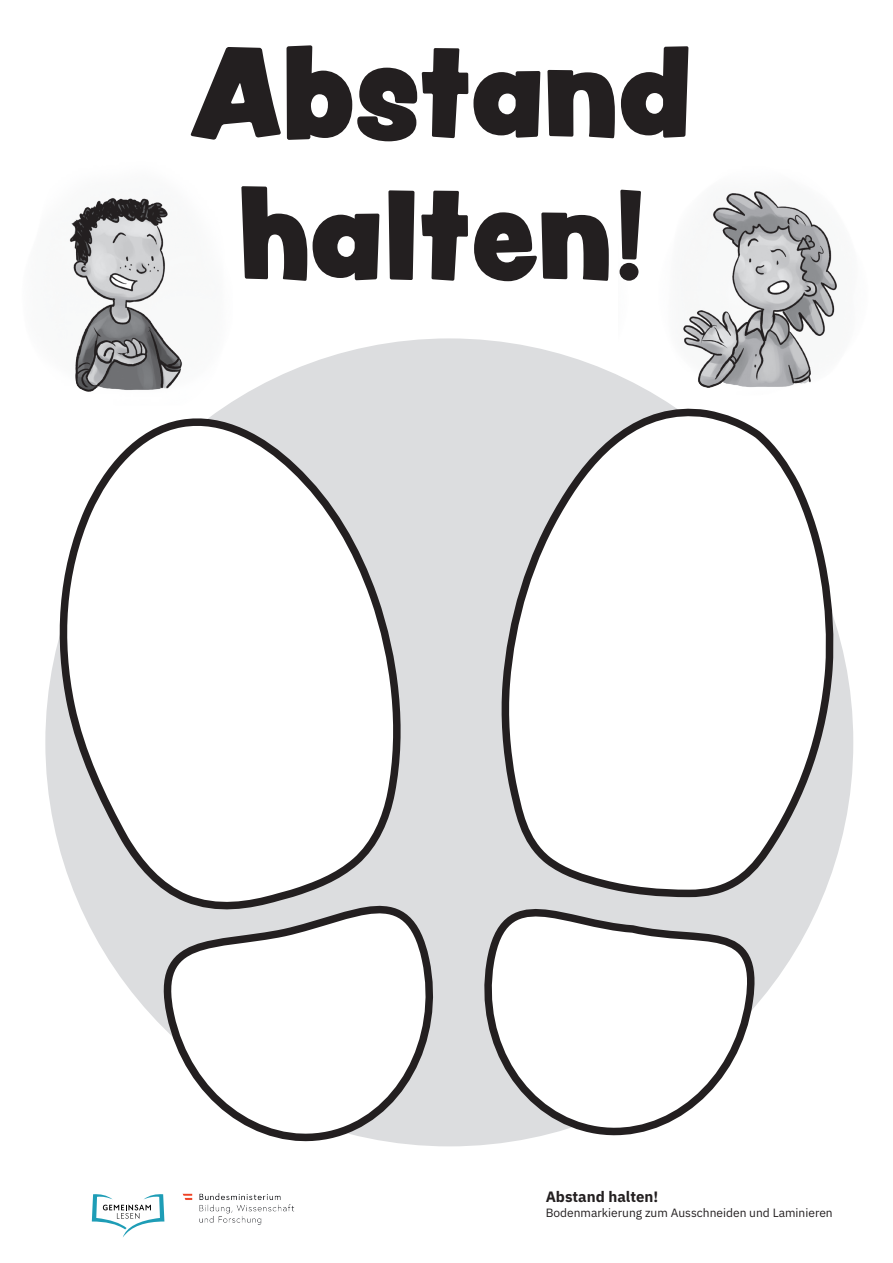
<style>
.page{position:relative;width:893px;height:1263px;background:#fff}
.page>*{position:absolute;margin:0;border:0;box-sizing:border-box;transform-origin:0 0}
.t1{font:135px/142.5px "Peachy Keen JF";color:#231f20;text-align:center}
.t2{font:700 15px "IBM Plex Sans";color:#231f20}
.t3{font:12px "IBM Plex Sans";color:#231f20}
</style>
<div class="page">
<svg style="left:92px;top:1194px;width:72px;height:43px"></svg>
<img style="left:182px;top:1193px;width:112px;height:32px">
<div style="left:45px;top:338px;width:808px;height:808px;background:#dcdddf;border-radius:50%"></div>
<img style="left:69px;top:197px;width:164px;height:208px">
<img style="left:620px;top:191px;width:217px;height:213px">
<svg style="left:153px;top:919px;width:290px;height:228px"></svg>
<svg style="left:58px;top:416px;width:354px;height:504px"></svg>
<svg style="left:469px;top:909px;width:301px;height:237px"></svg>
<svg style="left:501px;top:404px;width:335px;height:496px"></svg>
<h1 class="t1" style="left:191px;top:17px;width:501px">Abstand halten!</h1>
<p class="t2" style="left:546px;top:1185px;width:114px">Abstand halten!</p>
<p class="t3" style="left:546px;top:1204px;width:289px">Bodenmarkierung zum Ausschneiden und Laminieren</p>
</div>
